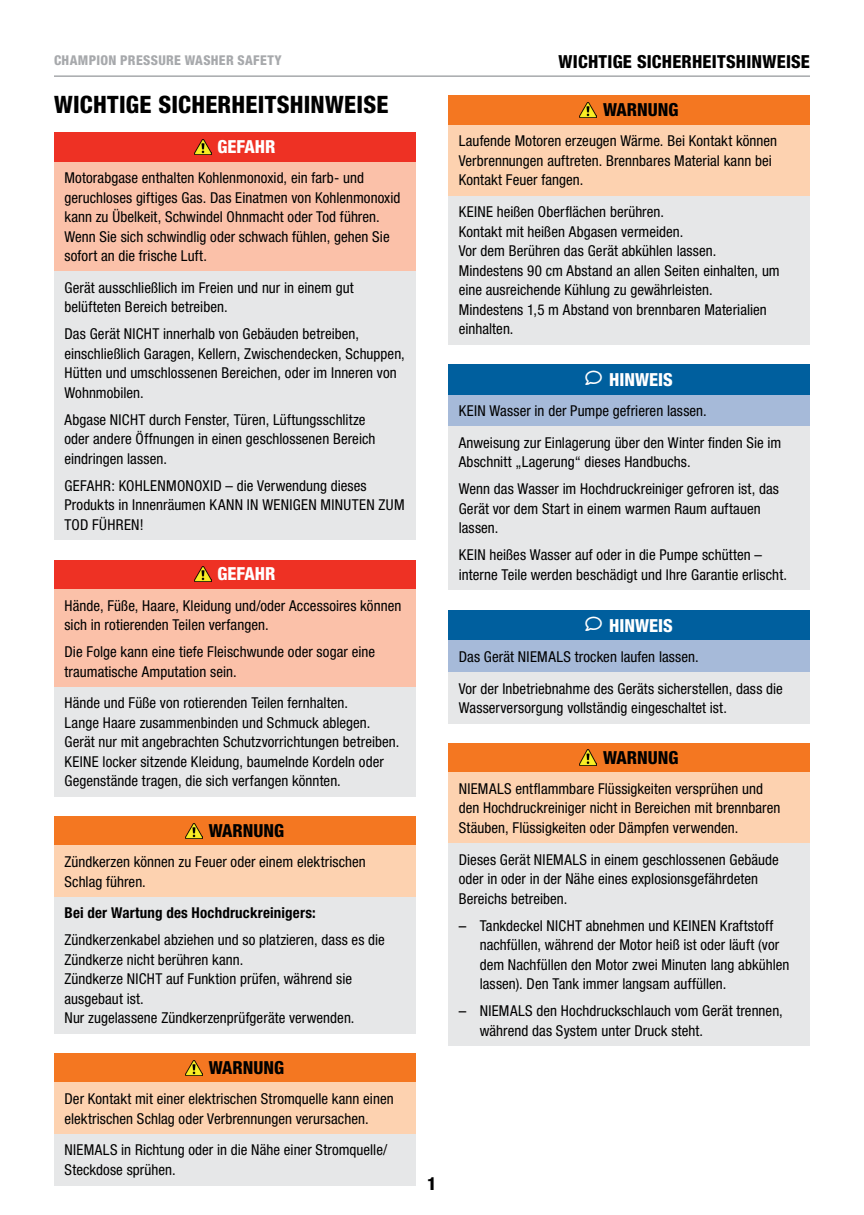
<style>
.page{position:relative;width:864px;height:1215px;background:#fff}
.page>*{position:absolute;margin:0;border:0;box-sizing:border-box;transform-origin:0 0}
.t1{font:800 condensed 24px "Helvetica Neue LT Std";letter-spacing:.005em;color:#000}
.t2{font:800 condensed 18px "Helvetica Neue LT Std";letter-spacing:.01em;color:#000}
.t3{font:800 condensed 18px "Helvetica Neue LT Std";color:#fff}
.t4{font:condensed 15px/19.5px "Helvetica Neue LT Std";letter-spacing:.005em;color:#000}
.t5{font:700 condensed 15px "Helvetica Neue LT Std";letter-spacing:.01em;color:#000}
.t6{font:800 condensed 13.5px "Helvetica Neue LT Std";letter-spacing:.025em;color:#a7a9ac}
.s1{font-stretch:normal}
</style>
<div class="page">
<hr style="left:54px;top:75px;width:756px;height:2px;background:#a7a9ac">
<div style="left:54px;top:132px;width:362px;height:30px;background:#ee3124"></div>
<div style="left:54px;top:162px;width:362px;height:110px;background:#fbc1a9"></div>
<div style="left:54px;top:272px;width:362px;height:268px;background:#e6e7e8"></div>
<img style="left:194px;top:139px;width:17px;height:15px">
<div style="left:54px;top:560px;width:362px;height:29px;background:#ee3124"></div>
<div style="left:54px;top:589px;width:362px;height:98px;background:#fbc1a9"></div>
<div style="left:54px;top:687px;width:362px;height:110px;background:#e6e7e8"></div>
<img style="left:194px;top:567px;width:17px;height:15px">
<div style="left:54px;top:816px;width:362px;height:30px;background:#f47721"></div>
<div style="left:54px;top:846px;width:362px;height:51px;background:#fdd2b0"></div>
<div style="left:54px;top:897px;width:362px;height:137px;background:#e6e7e8"></div>
<img style="left:186px;top:823px;width:16px;height:15px">
<div style="left:54px;top:1053px;width:362px;height:30px;background:#f47721"></div>
<div style="left:54px;top:1083px;width:362px;height:51px;background:#fdd2b0"></div>
<div style="left:54px;top:1134px;width:362px;height:51px;background:#e6e7e8"></div>
<img style="left:186px;top:1060px;width:16px;height:15px">
<div style="left:448px;top:96px;width:362px;height:29px;background:#f47721"></div>
<div style="left:448px;top:125px;width:362px;height:71px;background:#fdd2b0"></div>
<div style="left:448px;top:196px;width:362px;height:149px;background:#e6e7e8"></div>
<img style="left:580px;top:103px;width:17px;height:15px">
<div style="left:448px;top:364px;width:362px;height:31px;background:#005f9e"></div>
<div style="left:448px;top:395px;width:362px;height:32px;background:#a6bad9"></div>
<div style="left:448px;top:427px;width:362px;height:163px;background:#e6e7e8"></div>
<div style="left:448px;top:610px;width:362px;height:31px;background:#005f9e"></div>
<div style="left:448px;top:641px;width:362px;height:31px;background:#a6bad9"></div>
<div style="left:448px;top:672px;width:362px;height:52px;background:#e6e7e8"></div>
<div style="left:448px;top:743px;width:362px;height:30px;background:#f47721"></div>
<div style="left:448px;top:773px;width:362px;height:70px;background:#fdd2b0"></div>
<div style="left:448px;top:843px;width:362px;height:203px;background:#e6e7e8"></div>
<img style="left:580px;top:750px;width:17px;height:15px">
<p class="t6" style="left:54px;top:52px;width:229px">CHAMPION PRESSURE WASHER SAFETY</p>
<p class="t2" style="left:559px;top:50px;width:253px">WICHTIGE SICHERHEITSHINWEISE</p>
<h1 class="t1" style="left:54px;top:89px;width:31px">WICHTIGE</h1>
<h1 class="t1" style="left:158px;top:89px;width:26px">SICHERHEIT</h1>
<h1 class="t1" style="left:277px;top:89px;width:111px">SHINWEISE</h1>
<p class="t3" style="left:218px;top:135px;width:49px">GEFAHR</p>
<p class="t4" style="left:64px;top:168px;width:338px">Motorabgase enthalten Kohlenmonoxid, ein farb- und geruchloses giftiges Gas. Das Einatmen von Kohlenmonoxid kann zu Übelkeit, Schwindel Ohnmacht oder Tod führen.<br>Wenn Sie sich schwindlig oder schwach fühlen, gehen Sie sofort an die frische Luft.</p>
<p class="t4" style="left:64px;top:278px;width:291px">Gerät ausschließlich im Freien und nur in einem gut belüfteten Bereich betreiben.</p>
<p class="t4" style="left:64px;top:324px;width:342px">Das Gerät NICHT innerhalb von Gebäuden betreiben, einschließlich Garagen, Kellern, Zwischendecken, Schuppen, Hütten und umschlossenen Bereichen, oder im Inneren von Wohnmobilen.</p>
<p class="t4" style="left:64px;top:410px;width:312px">Abgase NICHT durch Fenster, Türen, Lüftungsschlitze oder andere Öffnungen in einen geschlossenen Bereich eindringen lassen.</p>
<p class="t4" style="left:64px;top:476px;width:342px">GEFAHR: KOHLENMONOXID – die Verwendung dieses<br>Produkts in Innenräumen KANN IN WENIGEN MINUTEN ZUM<br>TOD FÜHREN!</p>
<p class="t3" style="left:218px;top:563px;width:49px">GEFAHR</p>
<p class="t4" style="left:64px;top:595px;width:338px">Hände, Füße, Haare, Kleidung und/oder Accessoires können sich in rotierenden Teilen verfangen.</p>
<p class="t4" style="left:64px;top:642px;width:312px">Die Folge kann eine tiefe Fleischwunde oder sogar eine traumatische Amputation sein.</p>
<p class="t4" style="left:64px;top:693px;width:336px">Hände und Füße von rotierenden Teilen fernhalten.<br>Lange Haare zusammenbinden und Schmuck ablegen.<br>Gerät nur mit angebrachten Schutzvorrichtungen betreiben.<br>KEINE locker sitzende Kleidung, baumelnde Kordeln oder Gegenstände tragen, die sich verfangen könnten.</p>
<p class="t2" style="left:209px;top:819px;width:66px">WARNUNG</p>
<p class="t4" style="left:64px;top:852px;width:303px">Zündkerzen können zu Feuer oder einem elektrischen<br>Schlag führen.</p>
<p class="t5" style="left:64px;top:904px;width:253px">Bei der Wartung des Hochdruckreinigers:</p>
<p class="t4" style="left:64px;top:930px;width:322px">Zündkerzenkabel abziehen und so platzieren, dass es die Zündkerze nicht berühren kann.<br>Zündkerze NICHT auf Funktion prüfen, während sie ausgebaut ist.<br>Nur zugelassene Zündkerzenprüfgeräte verwenden.</p>
<p class="t2" style="left:209px;top:1056px;width:66px">WARNUNG</p>
<p class="t4" style="left:64px;top:1089px;width:331px">Der Kontakt mit einer elektrischen Stromquelle kann einen elektrischen Schlag oder Verbrennungen verursachen.</p>
<p class="t4" style="left:64px;top:1140px;width:324px">NIEMALS in Richtung oder in die Nähe einer Stromquelle/<br>Steckdose sprühen.</p>
<p class="t2" style="left:427px;top:1172px;width:11px">1</p>
<p class="t2" style="left:603px;top:99px;width:66px">WARNUNG</p>
<p class="t4" style="left:459px;top:131px;width:320px">Laufende Motoren erzeugen Wärme. Bei Kontakt können<br>Verbrennungen auftreten. Brennbares Material kann bei<br>Kontakt Feuer fangen.</p>
<p class="t4" style="left:459px;top:202px;width:323px">KEINE heißen Oberflächen berühren.<br>Kontakt mit heißen Abgasen vermeiden.<br>Vor dem Berühren das Gerät abkühlen lassen.<br>Mindestens 90 cm Abstand an allen Seiten einhalten, um eine ausreichende Kühlung zu gewährleisten.<br>Mindestens 1,5 m Abstand von brennbaren Materialien einhalten.</p>
<p class="t3" style="left:585px;top:368px;width:89px">◆HINWEIS</p>
<p class="t4" style="left:459px;top:395px;width:324px;line-height:31.7px">KEIN Wasser in der Pumpe gefrieren lassen.<br>Anweisung zur Einlagerung über den Winter finden Sie im</p>
<p class="t4" style="left:459px;top:448px;width:322px;line-height:27px">Abschnitt „Lagerung“ dieses Handbuchs.<br>Wenn das Wasser im Hochdruckreiniger gefroren ist, das</p>
<p class="t4" style="left:459px;top:499px;width:303px">Gerät vor dem Start in einem warmen Raum auftauen lassen.</p>
<p class="t4" style="left:459px;top:545px;width:330px">KEIN heißes Wasser auf oder in die Pumpe schütten – interne Teile werden beschädigt und Ihre Garantie erlischt.</p>
<p class="t3" style="left:585px;top:614px;width:89px">◆HINWEIS</p>
<p class="t4" style="left:459px;top:641px;width:326px;line-height:31.7px">Das Gerät NIEMALS trocken laufen lassen.<br>Vor der Inbetriebnahme des Geräts sicherstellen, dass die</p>
<p class="t4" style="left:459px;top:698px;width:270px">Wasserversorgung vollständig eingeschaltet ist.</p>
<p class="t2" style="left:603px;top:746px;width:66px">WARNUNG</p>
<p class="t4" style="left:459px;top:779px;width:323px">NIEMALS entflammbare Flüssigkeiten versprühen und den Hochdruckreiniger nicht in Bereichen mit brennbaren<br>Stäuben, Flüssigkeiten oder Dämpfen verwenden.</p>
<p class="t4" style="left:459px;top:849px;width:322px">Dieses Gerät NIEMALS in einem geschlossenen Gebäude oder in oder in der Nähe eines explosionsgefährdeten<br>Bereichs betreiben.</p>
<p class="t4" style="left:480px;top:915px;width:311px;text-indent:-21px"><span class="s1">–</span> Tankdeckel NICHT abnehmen und KEINEN Kraftstoff nachfüllen, während der Motor heiß ist oder läuft (vor dem Nachfüllen den Motor zwei Minuten lang abkühlen lassen). Den Tank immer langsam auffüllen.</p>
<p class="t4" style="left:480px;top:1001px;width:305px;text-indent:-21px"><span class="s1">–</span> NIEMALS den Hochdruckschlauch vom Gerät trennen, während das System unter Druck steht.</p>
</div>
